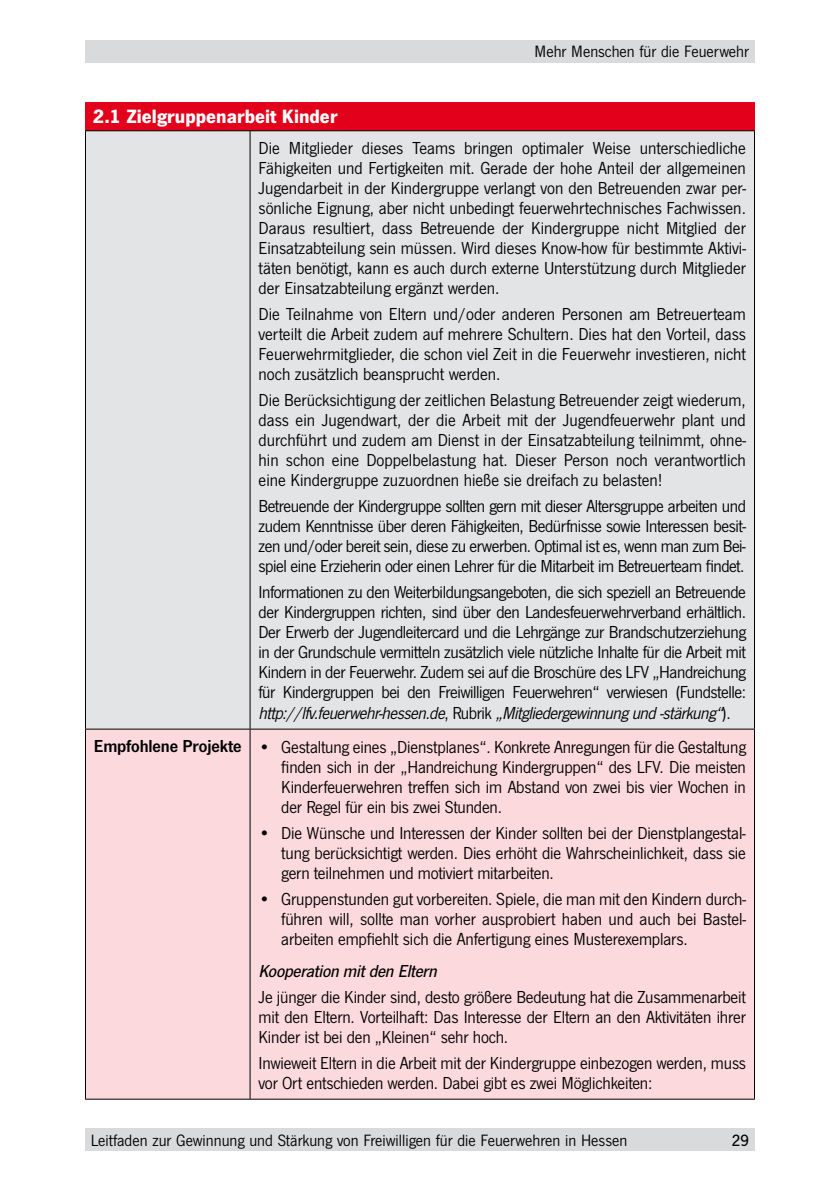
<style>
.page{position:relative;width:840px;height:1191px;background:#fff}
.page>*{position:absolute;margin:0;border:0;box-sizing:border-box;transform-origin:0 0}
.t1{font:700 20px "News Got T";color:#fff}
.t2{font:18px/20px "News Got T";letter-spacing:-.01em;color:#000;text-align:justify}
.t3{font:italic 500 18px "News Got T";color:#000}
.t4{font:17px "News Got T";color:#000}
.t5{font:500 17px "News Got T";color:#000}
.s1{font-style:italic}
.s2{font-weight:600}
</style>
<div class="page">
<div style="left:85px;top:1128px;width:669px;height:23px;background:#d9dadb"></div>
<div style="left:85px;top:40px;width:669px;height:22px;background:#d9dadb"></div>
<div style="left:85px;top:102px;width:669px;height:28px;background:#e2001a"></div>
<div style="left:86px;top:131px;width:667px;height:598px;background:#e3e4e5"></div>
<div style="left:86px;top:730px;width:667px;height:368px;background:#fbd9dd"></div>
<hr style="left:85px;top:130px;width:165px;height:1px;background:#000">
<hr style="left:85px;top:131px;width:1px;height:598px;background:#000">
<hr style="left:250px;top:130px;width:504px;height:1px;background:#000">
<hr style="left:249px;top:131px;width:1px;height:598px;background:#000">
<hr style="left:753px;top:131px;width:1px;height:598px;background:#000">
<hr style="left:85px;top:729px;width:165px;height:1px;background:#000">
<hr style="left:85px;top:729px;width:1px;height:369px;background:#000">
<hr style="left:250px;top:729px;width:504px;height:1px;background:#000">
<hr style="left:249px;top:729px;width:1px;height:369px;background:#000">
<hr style="left:753px;top:729px;width:1px;height:369px;background:#000">
<hr style="left:85px;top:1098px;width:165px;height:1px;background:#000">
<hr style="left:250px;top:1098px;width:504px;height:1px;background:#000">
<p class="t4" style="left:534px;top:42px;width:216px">Mehr Menschen für die Feuerwehr</p>
<p class="t1" style="left:93px;top:104px;width:246px">2.1 Zielgruppenarbeit Kinder</p>
<p class="t2" style="left:258px;top:138px;width:488px">Die Mitglieder dieses Teams bringen optimaler Weise unterschiedliche Fähigkeiten und Fertigkeiten mit. Gerade der hohe Anteil der allgemeinen Jugendarbeit in der Kindergruppe verlangt von den Betreuenden zwar per&shy;sönliche Eignung, aber nicht unbedingt feuerwehrtechnisches Fachwissen.<br>Daraus resultiert, dass Betreuende der Kindergruppe nicht Mitglied der Einsatzabteilung sein müssen. Wird dieses Know-how für bestimmte Aktivi&shy;täten benötigt, kann es auch durch externe Unterstützung durch Mitglieder der Einsatzabteilung ergänzt werden.</p>
<p class="t2" style="left:258px;top:304px;width:488px">Die Teilnahme von Eltern und/oder anderen Personen am Betreuerteam verteilt die Arbeit zudem auf mehrere Schultern. Dies hat den Vorteil, dass Feuerwehrmitglieder, die schon viel Zeit in die Feuerwehr investieren, nicht noch zusätzlich beansprucht werden.</p>
<p class="t2" style="left:258px;top:390px;width:488px">Die Berücksichtigung der zeitlichen Belastung Betreuender zeigt wiederum, dass ein Jugendwart, der die Arbeit mit der Jugendfeuerwehr plant und durchführt und zudem am Dienst in der Einsatzabteilung teilnimmt, ohne&shy;hin schon eine Doppelbelastung hat. Dieser Person noch verantwortlich eine Kindergruppe zuzuordnen hieße sie dreifach zu belasten!</p>
<p class="t2" style="left:258px;top:496px;width:488px">Betreuende der Kindergruppe sollten gern mit dieser Altersgruppe arbeiten und zudem Kenntnisse über deren Fähigkeiten, Bedürfnisse sowie Interessen besit&shy;zen und/oder bereit sein, diese zu erwerben. Optimal ist es, wenn man zum Bei&shy;spiel eine Erzieherin oder einen Lehrer für die Mitarbeit im Betreuerteam findet.</p>
<p class="t2" style="left:258px;top:582px;width:488px">Informationen zu den Weiterbildungsangeboten, die sich speziell an Betreuende der Kindergruppen richten, sind über den Landesfeuerwehrverband erhältlich.<br>Der Erwerb der Jugendleitercard und die Lehrgänge zur Brandschutzerziehung in der Grundschule vermitteln zusätzlich viele nützliche Inhalte für die Arbeit mit Kindern in der Feuerwehr. Zudem sei auf die Broschüre des LFV „Handreichung für Kindergruppen bei den Freiwilligen Feuerwehren“ verwiesen (Fundstelle: <span class="s1">http://lfv.feuerwehr-hessen.de</span>, R u b r i k <span class="s1">„Mitgliedergewinnungund-stärkung“</span>) .</p>
<p class="t2" style="left:281px;top:736px;width:466px;text-indent:-187px"><span class="s2">Empfohlene Projekte</span> • Gestaltung eines „Dienstplanes“. Konkrete Anregungen für die Gestaltung finden sich in der „Handreichung Kindergruppen“ des LFV. Die meisten Kinderfeuerwehren treffen sich im Abstand von zwei bis vier Wochen in der Regel für ein bis zwei Stunden.</p>
<p class="t2" style="left:281px;top:822px;width:466px;text-indent:-23px">• Die Wünsche und Interessen der Kinder sollten bei der Dienstplangestal&shy;tung berücksichtigt werden. Dies erhöht die Wahrscheinlichkeit, dass sie gern teilnehmen und motiviert mitarbeiten.</p>
<p class="t2" style="left:281px;top:888px;width:466px;text-indent:-23px">• Gruppenstunden gut vorbereiten. Spiele, die man mit den Kindern durch&shy;führen will, sollte man vorher ausprobiert haben und auch bei Bastel&shy;arbeiten empfiehlt sich die Anfertigung eines Musterexemplars.</p>
<p class="t3" style="left:258px;top:960px;width:183px">Kooperation mitden Eltern</p>
<p class="t2" style="left:258px;top:986px;width:488px">Je jünger die Kinder sind, desto größere Bedeutung hat die Zusammenarbeit mit den Eltern. Vorteilhaft: Das Interesse der Eltern an den Aktivitäten ihrer Kinder ist bei den „Kleinen“ sehr hoch.</p>
<p class="t2" style="left:258px;top:1052px;width:488px">Inwieweit Eltern in die Arbeit mit der Kindergruppe einbezogen werden, muss vor Ort entschieden werden. Dabei gibt es zwei Möglichkeiten:</p>
<p class="t4" style="left:91px;top:1130px;width:537px">Leitfaden zur Gewinnung und Stärkung von Freiwilligen für die Feuerwehren in Hessen</p>
<p class="t5" style="left:731px;top:1130px;width:19px">29</p>
</div>
